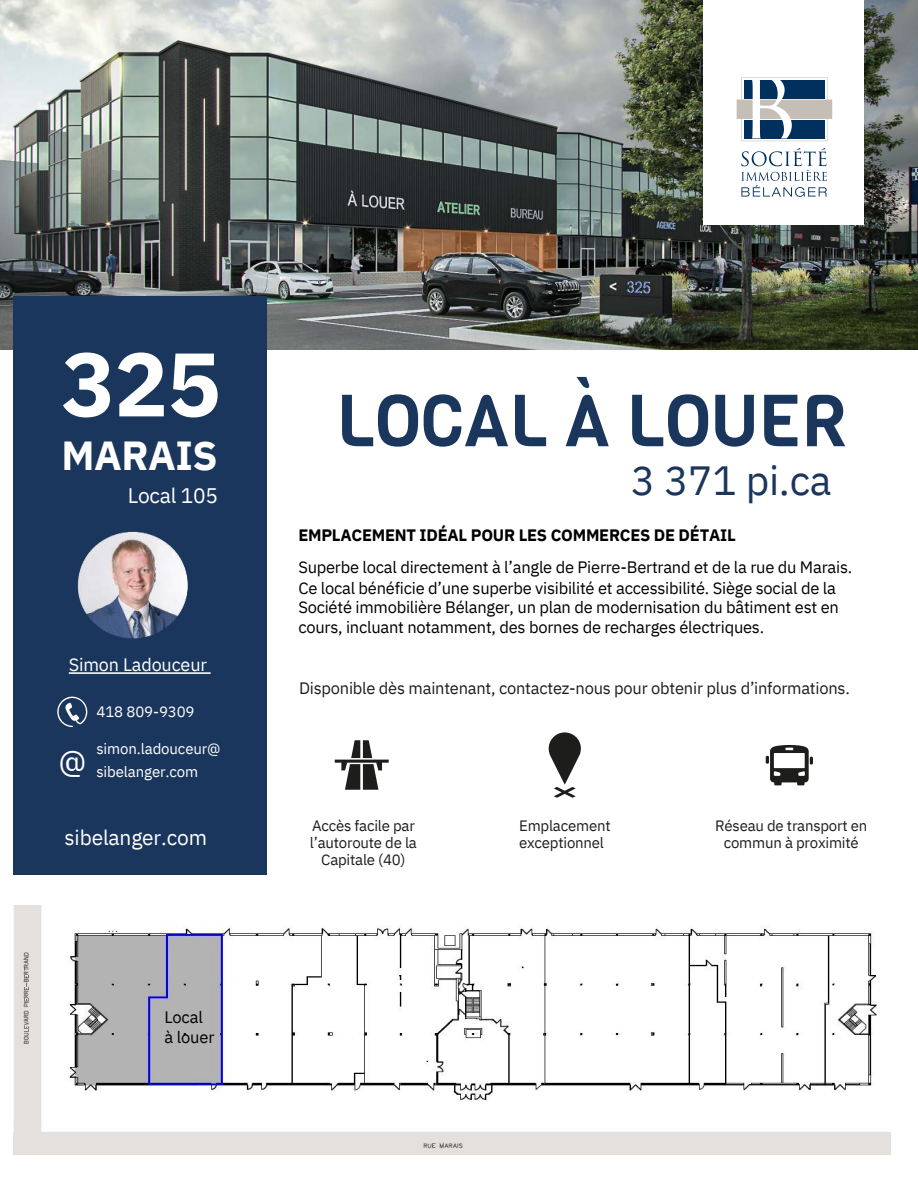
<style>
.page{position:relative;width:918px;height:1188px;background:#fff}
.page>*{position:absolute;margin:0;border:0;box-sizing:border-box;transform-origin:0 0}
.t1{font:700 90px "IBM Plex Sans";color:#fff}
.t2{font:40.65px "IBM Plex Sans";letter-spacing:-.01em;color:#1b365c}
.t3{font:700 40.5px "IBM Plex Sans";letter-spacing:-.01em;color:#fff}
.t4{font:31.5px "IBM Plex Sans";color:#fff}
.t5{font:21px "IBM Plex Sans";letter-spacing:-.01em;color:#fff}
.t6{font:18px "IBM Plex Sans";letter-spacing:-.01em;color:#fff}
.t7{font:16.5px/21.3px "IBM Plex Sans";letter-spacing:-.015em;color:#000}
.t8{font:16.5px "IBM Plex Sans";letter-spacing:-.015em;color:#1d1d1b}
.t9{font:700 16.5px "IBM Plex Sans";letter-spacing:-.015em;color:#000}
.t10{font:15px/16.8px "IBM Plex Sans";letter-spacing:-.015em;color:#1d1d1b;text-align:center}
.t11{font:15px/22.5px "IBM Plex Sans";letter-spacing:-.01em;color:#fff}
</style>
<div class="page">
<img style="left:14px;top:905px;width:876px;height:250px">
<img style="left:0;top:0;width:918px;height:350px">
<div style="left:13px;top:297px;width:253px;height:578px;background:#1b365c"></div>
<svg style="left:57px;top:672px;width:154px;height:55px"></svg>
<svg style="left:335px;top:740px;width:54px;height:50px"></svg>
<svg style="left:548px;top:732px;width:33px;height:66px"></svg>
<svg style="left:766px;top:745px;width:47px;height:40px"></svg>
<svg style="left:342px;top:377px;width:503px;height:70px"></svg>
<div style="left:704px;top:0;width:160px;height:224px;background:#fff"></div>
<svg style="left:737px;top:77px;width:95px;height:64px"></svg>
<svg style="left:741px;top:148px;width:86px;height:49px"></svg>
<img style="left:78px;top:529px;width:110px;height:113px;border-radius:50%">
<h1 class="t1" style="left:61px;top:313px;width:161px">325</h1>
<h3 class="t3" style="left:61px;top:424px;width:158px">MARAIS</h3>
<p class="t5" style="left:128px;top:480px;width:92px">Local 105</p>
<p class="t6" style="left:69px;top:650px;width:140px">Simon Ladouceur</p>
<h3 class="t4" style="left:59px;top:738px;width:30px">@</h3>
<p class="t11" style="left:96px;top:700px;width:100px">418 809-9309</p>
<p class="t11" style="left:96px;top:737px;width:126px">simon.ladouceur@ sibelanger.com</p>
<p class="t5" style="left:65px;top:822px;width:144px">sibelanger.com</p>
<p class="t7" style="left:164px;top:1007px;width:52px;line-height:19.2px">Local à louer</p>
<h2 class="t2" style="left:631px;top:449px;width:202px">3 371 pi.ca</h2>
<p class="t9" style="left:298px;top:522px;width:439px">EMPLACEMENT IDÉAL POUR LES COMMERCES DE DÉTAIL</p>
<p class="t7" style="left:298px;top:555px;width:555px">Superbe local directement à l’angle de Pierre-Bertrand et de la rue du Marais.<br>Ce local bénéficie d’une superbe visibilité et accessibilité. Siège social de la</p>
<p class="t7" style="left:298px;top:596px;width:542px;line-height:20.2px">Société immobilière Bélanger, un plan de modernisation du bâtiment est en cours, incluant notamment, des bornes de recharges électriques.</p>
<p class="t8" style="left:299px;top:676px;width:552px">Disponible dès maintenant, contactez-nous pour obtenir plus d’informations.</p>
<p class="t10" style="left:310px;top:816px;width:108px">Accès facile par l’autoroute de la<br>Capitale (40)</p>
<p class="t10" style="left:519px;top:816px;width:93px;text-align:left">Emplacement exceptionnel</p>
<p class="t10" style="left:715px;top:816px;width:154px">Réseau de transport en commun à proximité</p>
</div>
